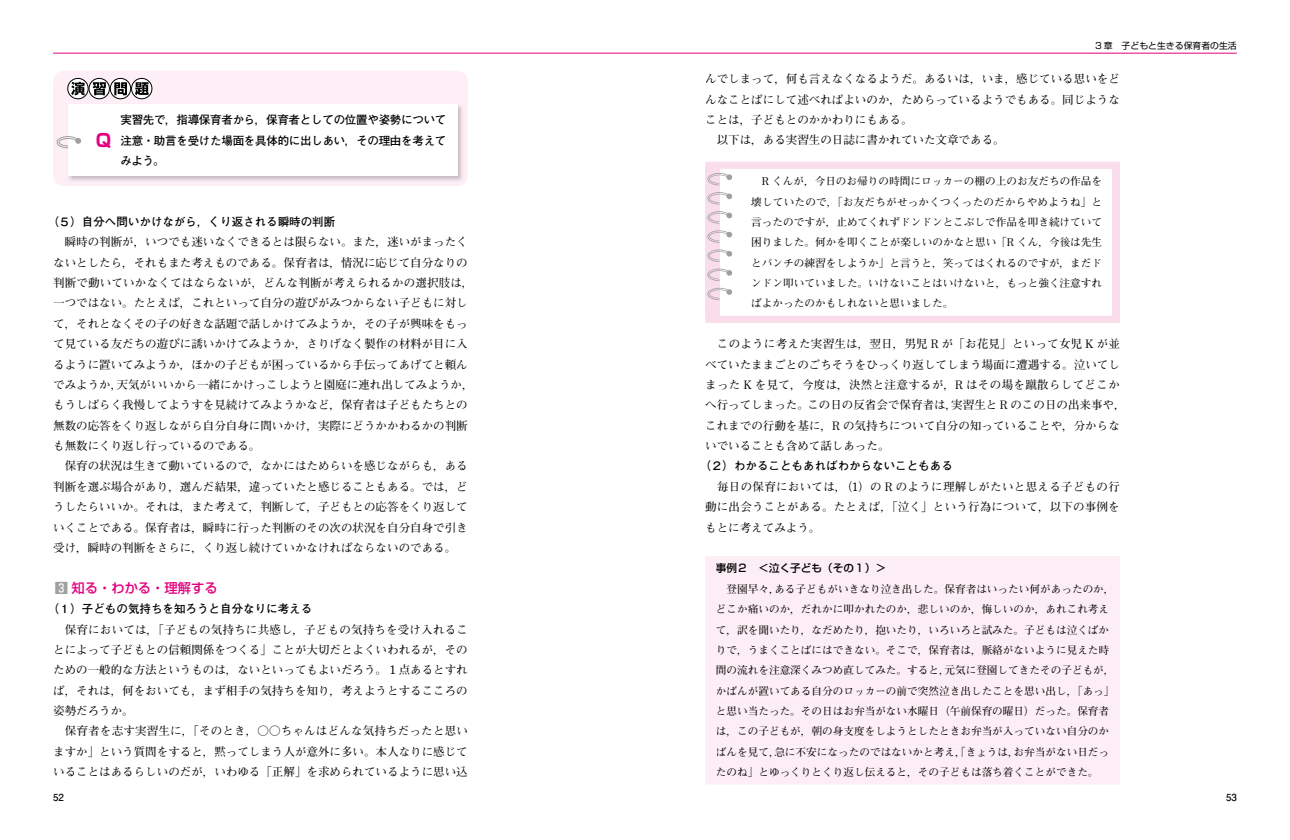
<style>
.page{position:relative;width:1290px;height:840px;background:#fff}
.page>*{position:absolute;margin:0;border:0;box-sizing:border-box;transform-origin:0 0}
.t1{font:700 17.75px "Shin Go Pro";color:#e4007f}
.t2{font:500 13.25px "Shin Go Pro";color:#e4007f}
.t3{font:700 11.5px/20.4px "Futo Min A101 Pro";color:#000}
.t4{font:700 11.5px/20.4px "Futo Go B101 Pro";color:#000;text-align:justify}
.t5{font:700 10.62px/20.4px "Futo Min A101 Pro";color:#000;text-align:justify}
.t6{font:500 10.62px "Shin Go Pro";color:#000}
.t7{font:700 9.75px "Futo Go B101 Pro";color:#000}
.t8{font:8.88px "Shin Go Pro";color:#000}
.s1{color:#9fa0a0}
</style>
<div class="page">
<hr style="left:53px;top:53px;width:592px;height:1px;background:#e4007f">
<div style="left:53px;top:71px;width:415px;height:115px;background:#fdeff5;border-radius:11px"></div>
<img style="left:68px;top:104px;width:394px;height:77px">
<div style="left:68px;top:105px;width:390px;height:71px;background:#fff"></div>
<svg style="left:56px;top:136px;width:25px;height:13px"></svg>
<svg style="left:68px;top:78px;width:20px;height:21px"></svg>
<div style="left:67px;top:78px;width:22px;height:21px;border:1px solid #000;border-radius:50%"></div>
<svg style="left:89px;top:78px;width:20px;height:21px"></svg>
<div style="left:89px;top:78px;width:21px;height:21px;border:1px solid #000;border-radius:50%"></div>
<svg style="left:110px;top:78px;width:21px;height:21px"></svg>
<div style="left:110px;top:78px;width:21px;height:21px;border:1px solid #000;border-radius:50%"></div>
<svg style="left:132px;top:78px;width:20px;height:21px"></svg>
<div style="left:131px;top:78px;width:21px;height:21px;border:1px solid #000;border-radius:50%"></div>
<svg style="left:71px;top:82px;width:78px;height:13px"></svg>
<hr style="left:645px;top:53px;width:592px;height:1px;background:#e4007f">
<div style="left:705px;top:162px;width:415px;height:7px;background:#faddea"></div>
<div style="left:705px;top:316px;width:415px;height:7px;background:#faddea"></div>
<div style="left:705px;top:166px;width:14px;height:150px;background:#faddea"></div>
<div style="left:1113px;top:166px;width:7px;height:150px;background:#faddea"></div>
<svg style="left:707px;top:173px;width:25px;height:12px"></svg>
<svg style="left:707px;top:192px;width:25px;height:12px"></svg>
<svg style="left:707px;top:211px;width:25px;height:13px"></svg>
<svg style="left:707px;top:230px;width:25px;height:13px"></svg>
<svg style="left:707px;top:249px;width:25px;height:13px"></svg>
<svg style="left:707px;top:269px;width:25px;height:12px"></svg>
<svg style="left:707px;top:288px;width:25px;height:12px"></svg>
<div style="left:705px;top:556px;width:415px;height:228px;background:#fdeef5"></div>
<div style="left:716px;top:563px;width:169px;height:10px;background:#fdeef5"></div>
<div style="left:716px;top:584px;width:390px;height:10px;background:#fdeef5"></div>
<div style="left:718px;top:604px;width:389px;height:11px;background:#fdeef5"></div>
<div style="left:717px;top:624px;width:391px;height:11px;background:#fdeef5"></div>
<div style="left:718px;top:645px;width:391px;height:10px;background:#fdeef5"></div>
<div style="left:717px;top:665px;width:389px;height:11px;background:#fdeef5"></div>
<div style="left:717px;top:685px;width:390px;height:11px;background:#fdeef5"></div>
<div style="left:718px;top:706px;width:391px;height:10px;background:#fdeef5"></div>
<div style="left:717px;top:726px;width:391px;height:11px;background:#fdeef5"></div>
<div style="left:717px;top:746px;width:390px;height:11px;background:#fdeef5"></div>
<div style="left:717px;top:767px;width:374px;height:11px;background:#fdeef5"></div>
<h1 class="t1" style="left:96px;top:126px;width:17px">Q</h1>
<p class="t4" style="left:120px;top:108px;width:327px">実習先で，指導保育者から，保育者としての位置や姿勢について注意・助言を受けた場面を具体的に出しあい，その理由を考えてみよう。</p>
<p class="t4" style="left:47px;top:210px;width:289px">（５）自分へ問いかけながら，くり返される瞬時の判断</p>
<p class="t3" style="left:53px;top:230px;width:422px">　瞬時の判断が，いつでも迷いなくできるとは限らない。また，迷いがまったくないとしたら，それもまた考えものである。保育者は，情況に応じて自分なりの判断で動いていかなくてはならないが，どんな判断が考えられるかの選択肢は，一つではない。たとえば，これといって自分の遊びがみつからない子どもに対して，それとなくその子の好きな話題で話しかけてみようか，その子が興味をもって見ている友だちの遊びに誘いかけてみようか，さりげなく製作の材料が目に入るように置いてみようか，ほかの子どもが困っているから手伝ってあげてと頼んでみようか，天気がいいから一緒にかけっこしようと園庭に連れ出してみようか，もうしばらく我慢してようすを見続けてみようかなど，保育者は子どもたちとの無数の応答をくり返しながら自分自身に問いかけ，実際にどうかかわるかの判断も無数にくり返し行っているのである。<br>　保育の状況は生きて動いているので，なかにはためらいを感じながらも，ある判断を選ぶ場合があり，選んだ結果，違っていたと感じることもある。では，どうしたらいいか。それは，また考えて，判断して，子どもとの応答をくり返していくことである。保育者は，瞬時に行った判断のその次の状況を自分自身で引き受け，瞬時の判断をさらに，くり返し続けていかなければならないのである。</p>
<p class="t2" style="left:55px;top:577px;width:164px"><span class="s1">3</span> 知る・わかる・理解する</p>
<p class="t4" style="left:47px;top:597px;width:266px">（１）子どもの気持ちを知ろうと自分なりに考える</p>
<p class="t3" style="left:53px;top:617px;width:416px">　保育においては，「子どもの気持ちに共感し，子どもの気持ちを受け入れることによって子どもとの信頼関係をつくる」ことが大切だとよくいわれるが，そのための一般的な方法というものは，ないといってもよいだろう。１点あるとすれば，それは，何をおいても，まず相手の気持ちを知り，考えようとするこころの姿勢だろうか。<br>　保育者を志す実習生に，「そのとき，○○ちゃんはどんな気持ちだったと思いますか」という質問をすると，黙ってしまう人が意外に多い。本人なりに感じていることはあるらしいのだが，いわゆる「正解」を求められているように思い込</p>
<p class="t7" style="left:53px;top:789px;width:12px">52</p>
<p class="t8" style="left:1095px;top:38px;width:143px">3 章　子どもと生きる保育者の生活</p>
<p class="t3" style="left:705px;top:67px;width:416px">んでしまって，何も言えなくなるようだ。あるいは，いま，感じている思いをどんなことばにして述べればよいのか，ためらっているようでもある。同じようなことは，子どもとのかかわりにもある。<br>　以下は，ある実習生の日誌に書かれていた文章である。</p>
<p class="t5" style="left:751px;top:170px;width:352px">　R くんが，今日のお帰りの時間にロッカーの棚の上のお友だちの作品を壊していたので，「お友だちがせっかくつくったのだからやめようね」と言ったのですが，止めてくれずドンドンとこぶしで作品を叩き続けていて困りました。何かを叩くことが楽しいのかなと思い「R くん，今後は先生とパンチの練習をしようか」と言うと，笑ってはくれるのですが，まだドンドン叩いていました。いけないことはいけないと，もっと強く注意すればよかったのかもしれないと思いました。</p>
<p class="t3" style="left:705px;top:332px;width:422px">　このように考えた実習生は，翌日，男児 R が「お花見」といって女児 K が並べていたままごとのごちそうをひっくり返してしまう場面に遭遇する。泣いてしまった K を見て，今度は，決然と注意するが，R はその場を蹴散らしてどこかへ行ってしまった。この日の反省会で保育者は，実習生と R のこの日の出来事や，これまでの行動を基に，R の気持ちについて自分の知っていることや，分からないでいることも含めて話しあった。</p>
<p class="t4" style="left:699px;top:454px;width:255px">（２）わかることもあればわからないこともある</p>
<p class="t3" style="left:705px;top:475px;width:416px;text-align:justify">　毎日の保育においては，（1）の R のように理解しがたいと思える子どもの行動に出会うことがある。たとえば，「泣く」という行為について，以下の事例をもとに考えてみよう。</p>
<p class="t6" style="left:716px;top:559px;width:172px">事例２　＜泣く子ども（その１）＞</p>
<p class="t5" style="left:716px;top:577px;width:400px;text-align:left">　登園早々，ある子どもがいきなり泣き出した。保育者はいったい何があったのか，どこか痛いのか，だれかに叩かれたのか，悲しいのか，悔しいのか，あれこれ考えて，訳を聞いたり，なだめたり，抱いたり，いろいろと試みた。子どもは泣くばかりで，うまくことばにはできない。そこで，保育者は，脈絡がないように見えた時間の流れを注意深くみつめ直してみた。すると，元気に登園してきたその子どもが，かばんが置いてある自分のロッカーの前で突然泣き出したことを思い出し，「あっ」と思い当たった。その日はお弁当がない水曜日（午前保育の曜日）だった。保育者は，この子どもが，朝の身支度をしようとしたときお弁当が入っていない自分のかばんを見て，急に不安になったのではないかと考え，「きょうは，お弁当がない日だったのね」とゆっくりとくり返し伝えると，その子どもは落ち着くことができた。</p>
<p class="t7" style="left:1226px;top:789px;width:12px">53</p>
</div>
